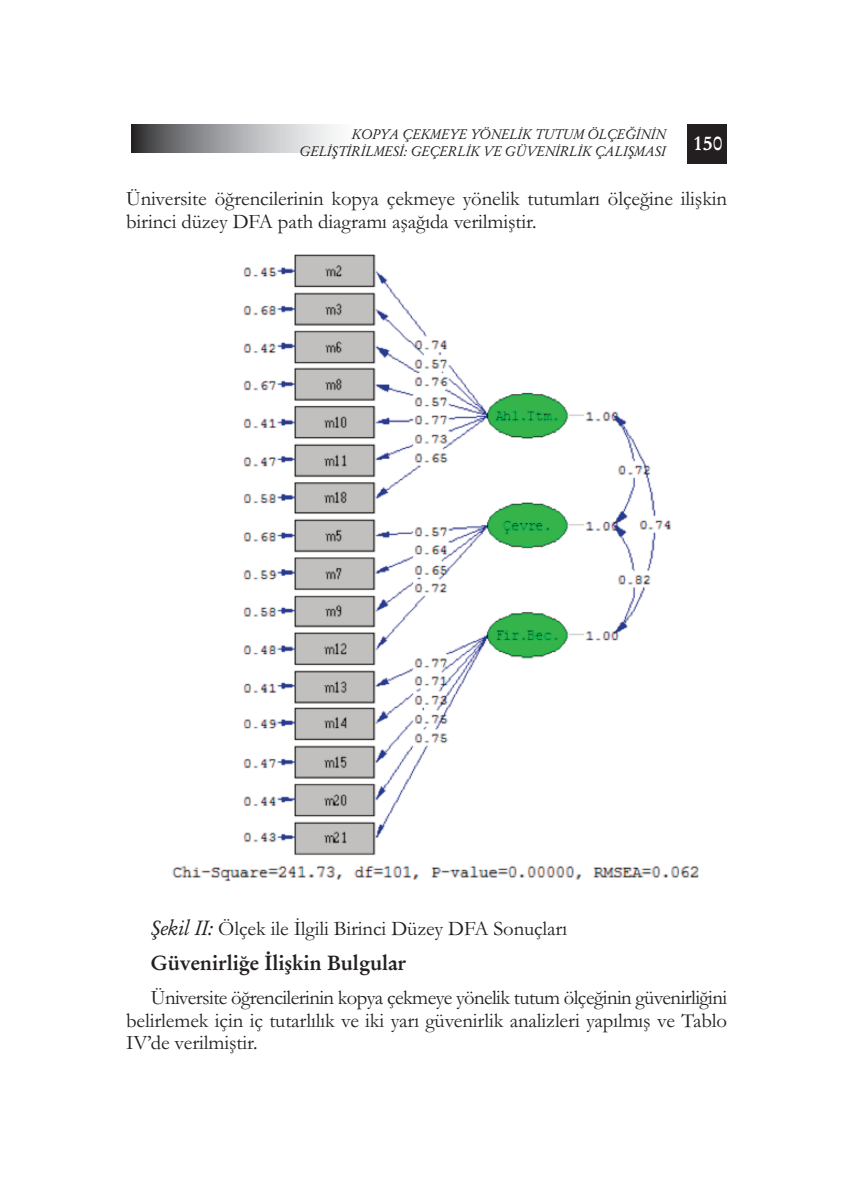
<style>
.page{position:relative;width:854px;height:1201px;background:#fff}
.page>*{position:absolute;margin:0;border:0;box-sizing:border-box;transform-origin:0 0}
.t1{font:20.82px/22.4px "Garamond";letter-spacing:-.005em;color:#231f20}
.t2{font:600 20.12px "Garamond";color:#fff}
.t3{font:italic 14px/17.3px "Garamond";color:#231f20;text-align:right}
.s1{font-style:italic}
.s2{font-weight:600}
</style>
<div class="page">
<div style="left:686px;top:124px;width:40px;height:39px;background:#231f20"></div>
<img style="left:131px;top:124px;width:204px;height:28px">
<img style="left:172px;top:254px;width:527px;height:628px">
<p class="t3" style="left:299px;top:125px;width:368px">KOPYA ÇEKMEYE YÖNELİK TUTUM ÖLÇEĞİNİN<br>GELİŞTİRİLMESİ: GEÇERLİK VE GÜVENİRLİK ÇALIŞMASI</p>
<p class="t1" style="left:126px;top:187px;width:602px">Üniversite öğrencilerinin kopya çekmeye yönelik tutumları ölçeğine ilişkin birinci düzey DFA path diagramı aşağıda verilmiştir.</p>
<p class="t2" style="left:692px;top:130px;width:32px">150</p>
<p class="t1" style="left:151px;top:910px;width:417px;line-height:34.8px"><span class="s1">Şekil II:</span> Ölçek ile İlgili Birinci Düzey DFA Sonuçları<br><span class="s2">Güvenirliğe İlişkin Bulgular</span></p>
<p class="t1" style="left:126px;top:986px;width:602px;text-align:justify;text-indent:25px">Üniversite öğrencilerinin kopya çekmeye yönelik tutum ölçeğinin güvenirliğini belirlemek için iç tutarlılık ve iki yarı güvenirlik analizleri yapılmış ve Tablo IV’de verilmiştir.</p>
</div>
